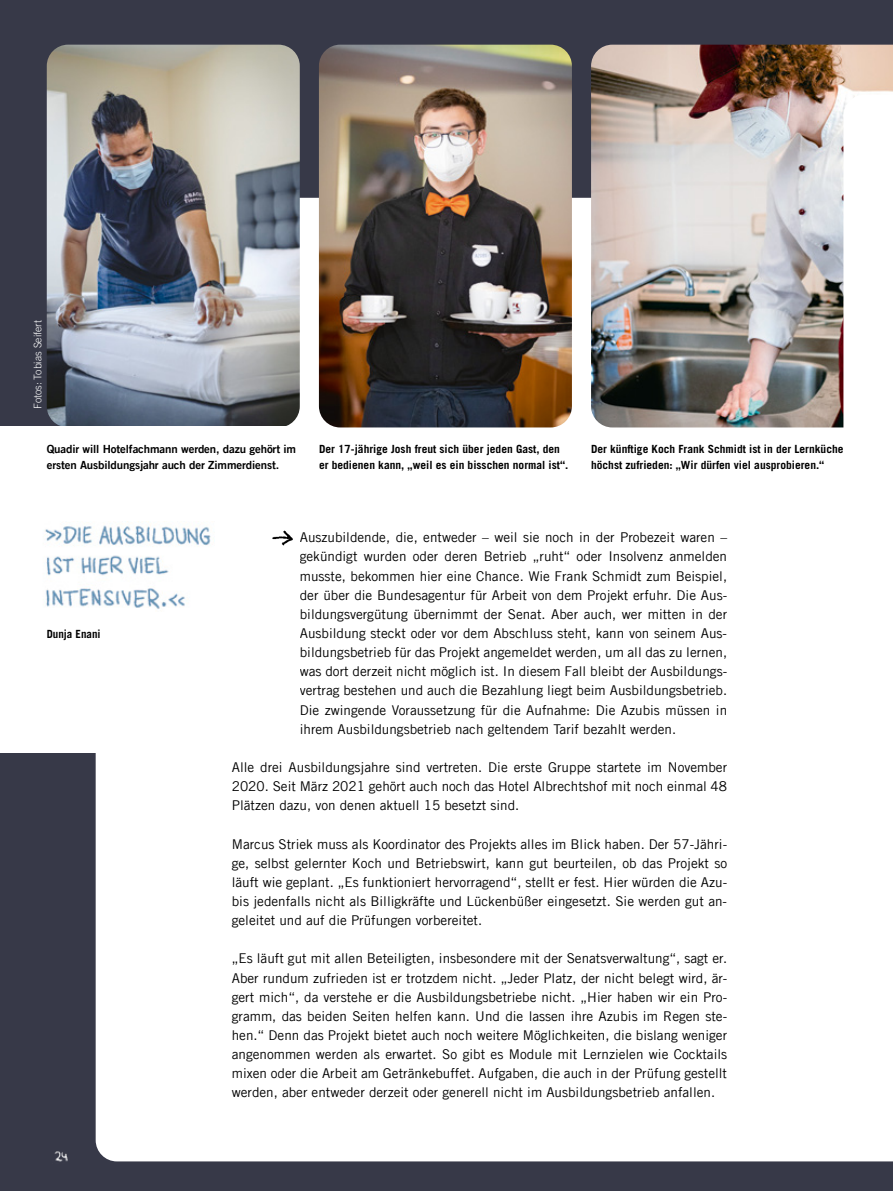
<style>
.page{position:relative;width:893px;height:1191px;background:#373948}
.page>*{position:absolute;margin:0;border:0;box-sizing:border-box;transform-origin:0 0}
.t1{font:13.5px/19.2px "Trade Gothic LT Com";color:#000;text-align:justify}
.t2{font:700 11.25px/15.9px "Trade Gothic LT Com";color:#000}
.t3{font:11.25px/15.9px "Trade Gothic LT Com Bd 2";letter-spacing:-.01em;color:#000}
.t4{font:300 10.5px "Trade Gothic LT Com";color:#fff}
</style>
<div class="page">
<div style="left:96px;top:198px;width:797px;height:963px;background:#fff"></div>
<img style="left:319px;top:45px;width:253px;height:382px">
<img style="left:47px;top:45px;width:253px;height:381px">
<div style="left:0;top:426px;width:300px;height:327px;background:#fff"></div>
<img style="left:591px;top:45px;width:302px;height:382px">
<img style="left:272px;top:530px;width:21px;height:16px">
<img style="left:45px;top:525px;width:166px;height:84px">
<div style="left:843px;top:94px;width:50px;height:708px;background:#fff"></div>
<img style="left:54px;top:1151px;width:14px;height:11px">
<p class="t4" style="left:32px;top:409px;width:90px;rotate:-90deg">Fotos: Tobias Seifert</p>
<p class="t3" style="left:47px;top:441px;width:251px">Quadir will Hotelfachmann werden, dazu gehört im ersten Ausbildungsjahr auch der Zimmerdienst.</p>
<p class="t2" style="left:319px;top:441px;width:251px">Der 17-jährige Josh freut sich über jeden Gast, den er bedienen kann, „weil es ein bisschen normal ist“.</p>
<p class="t2" style="left:591px;top:441px;width:254px">Der künftige Koch Frank Schmidt ist in der Lernküche höchst zufrieden: „Wir dürfen viel ausprobieren.“</p>
<p class="t2" style="left:47px;top:626px;width:55px">Dunja Enani</p>
<p class="t1" style="left:300px;top:528px;width:429px">Auszubildende, die, entweder – weil sie noch in der Probezeit waren – gekündigt wurden oder deren Betrieb „ruht“ oder Insolvenz anmelden musste, bekommen hier eine Chance. Wie Frank Schmidt zum Beispiel, der über die Bundesagentur für Arbeit von dem Projekt erfuhr. Die Aus&shy;bildungsvergütung übernimmt der Senat. Aber auch, wer mitten in der Ausbildung steckt oder vor dem Abschluss steht, kann von seinem Aus&shy;bildungsbetrieb für das Projekt angemeldet werden, um all das zu lernen, was dort derzeit nicht möglich ist. In diesem Fall bleibt der Ausbildungs&shy;vertrag bestehen und auch die Bezahlung liegt beim Ausbildungsbetrieb.<br>Die zwingende Voraussetzung für die Aufnahme: Die Azubis müssen in ihrem Ausbildungsbetrieb nach geltendem Tarif bezahlt werden.</p>
<p class="t1" style="left:232px;top:757px;width:497px">Alle drei Ausbildungsjahre sind vertreten. Die erste Gruppe startete im November 2020. Seit März 2021 gehört auch noch das Hotel Albrechtshof mit noch einmal 48<br>Plätzen dazu, von denen aktuell 15 besetzt sind.</p>
<p class="t1" style="left:232px;top:834px;width:497px">Marcus Striek muss als Koordinator des Projekts alles im Blick haben. Der 57-Jähri&shy;ge, selbst gelernter Koch und Betriebswirt, kann gut beurteilen, ob das Projekt so läuft wie geplant. „Es funktioniert hervorragend“, stellt er fest. Hier würden die Azu&shy;bis jedenfalls nicht als Billigkräfte und Lückenbüßer eingesetzt. Sie werden gut an&shy;geleitet und auf die Prüfungen vorbereitet.</p>
<p class="t1" style="left:232px;top:948px;width:497px">„Es läuft gut mit allen Beteiligten, insbesondere mit der Senatsverwaltung“, sagt er.<br>Aber rundum zufrieden ist er trotzdem nicht. „Jeder Platz, der nicht belegt wird, är&shy;gert mich“, da verstehe er die Ausbildungsbetriebe nicht. „Hier haben wir ein Pro&shy;gramm, das beiden Seiten helfen kann. Und die lassen ihre Azubis im Regen ste&shy;hen.“ Denn das Projekt bietet auch noch weitere Möglichkeiten, die bislang weniger angenommen werden als erwartet. So gibt es Module mit Lernzielen wie Cocktails mixen oder die Arbeit am Getränkebuffet. Aufgaben, die auch in der Prüfung gestellt werden, aber entweder derzeit oder generell nicht im Ausbildungsbetrieb anfallen.</p>
</div>
